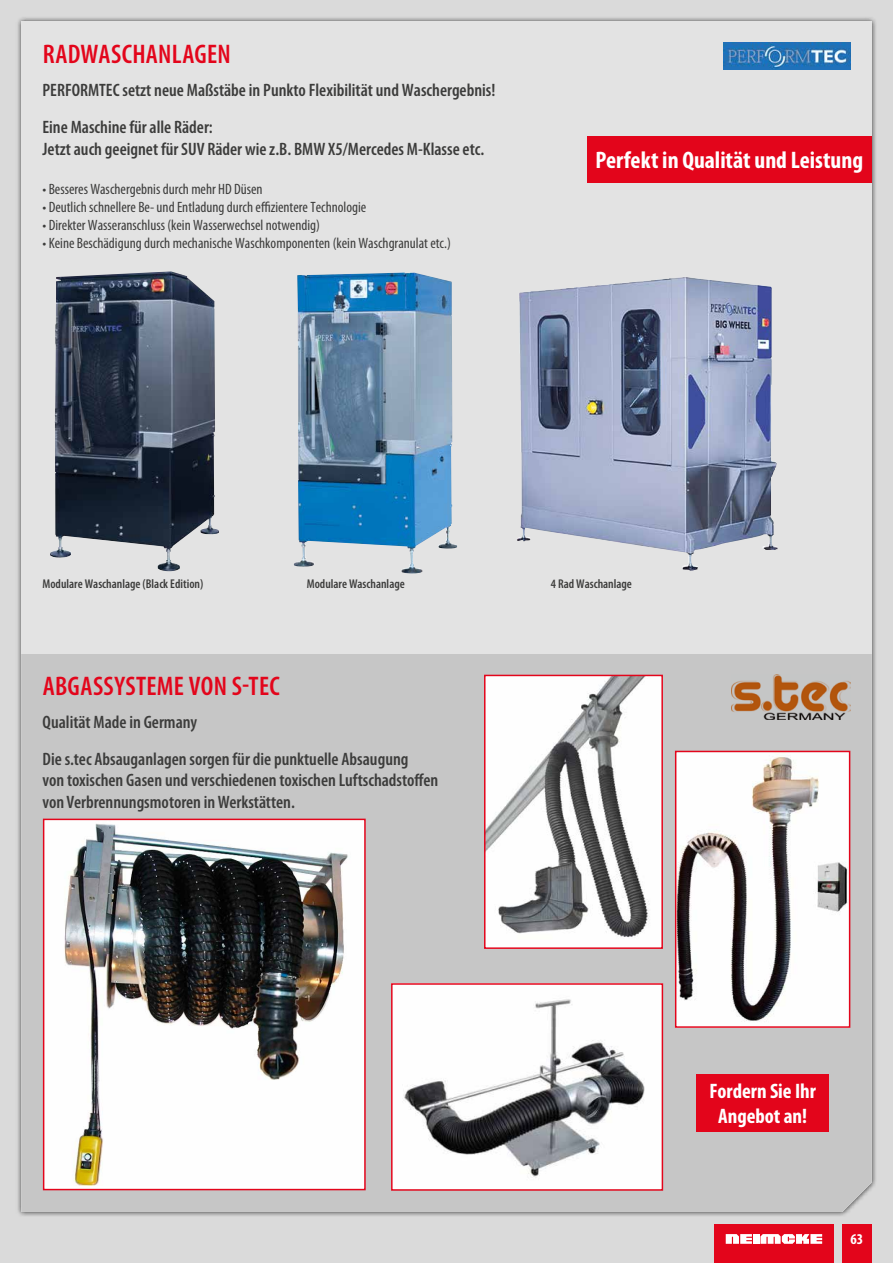
<style>
.page{position:relative;width:893px;height:1263px;background:#dadada}
.page>*{position:absolute;margin:0;border:0;box-sizing:border-box;transform-origin:0 0}
.t1{font:600 condensed 27px "Myriad Pro";letter-spacing:.01em;color:#e3051b}
.t2{font:700 condensed 24px "Myriad Pro";color:#fff}
.t3{font:700 condensed 21px/25.2px "Myriad Pro";color:#fff;text-align:center}
.t4{font:600 condensed 18px/36.6px "Myriad Pro";color:#3c3c3b}
.t5{font:condensed 15px "Myriad Pro";color:#3c3c3b}
.t6{font:700 condensed 15px "Myriad Pro";color:#fff}
.t7{font:600 condensed 12.75px "Myriad Pro";color:#3c3c3b}
</style>
<div class="page">
<div style="left:714px;top:1225px;width:119px;height:38px;background:#e3051b"></div>
<div style="left:842px;top:1225px;width:30px;height:38px;background:#e3051b"></div>
<div style="left:753px;top:1234px;width:6px;height:10px;background:#fff"></div>
<svg style="left:760px;top:1234px;width:62px;height:10px"></svg>
<svg style="left:726px;top:1234px;width:26px;height:10px"></svg>
<div style="left:21px;top:654px;width:851px;height:558px;background:#c6c6c6"></div>
<img style="left:731px;top:675px;width:119px;height:44px">
<img style="left:487px;top:678px;width:173px;height:268px">
<div style="left:484px;top:675px;width:179px;height:274px;border:2px solid #e3051b"></div>
<img style="left:46px;top:822px;width:317px;height:363px">
<div style="left:43px;top:819px;width:323px;height:371px;border:2px solid #e3051b"></div>
<img style="left:678px;top:754px;width:169px;height:271px">
<div style="left:675px;top:751px;width:175px;height:277px;border:2px solid #e3051b"></div>
<img style="left:394px;top:986px;width:266px;height:202px">
<div style="left:391px;top:983px;width:272px;height:208px;border:2px solid #e3051b"></div>
<div style="left:696px;top:1074px;width:133px;height:58px;background:#e3051b"></div>
<div style="left:21px;top:21px;width:851px;height:632px;background:#e3e3e3"></div>
<img style="left:724px;top:43px;width:126px;height:26px">
<div style="left:587px;top:136px;width:285px;height:46px;background:#e3051b"></div>
<img style="left:294px;top:273px;width:163px;height:300px">
<img style="left:517px;top:277px;width:260px;height:294px">
<img style="left:50px;top:271px;width:169px;height:300px">
<h1 class="t1" style="left:43px;top:37px;width:189px">RADWASCHANLAGEN</h1>
<p class="t4" style="left:43px;top:71px;width:454px">PERFORMTEC setzt neue Maßstäbe in Punkto Flexibilität und Waschergebnis!<br>Eine Maschine für alle Räder:</p>
<p class="t4" style="left:43px;top:130px;width:443px">Jetzt auch geeignet für SUV Räder wie z.B. BMW X5/Mercedes M-Klasse etc.</p>
<p class="t5" style="left:43px;top:180px;width:222px">• Besseres Waschergebnis durch mehr HD Düsen</p>
<p class="t5" style="left:43px;top:198px;width:325px">• Deutlich schnellere Be- und Entladung durch effizientere Technologie</p>
<p class="t5" style="left:43px;top:216px;width:279px">• Direkter Wasseranschluss (kein Wasserwechsel notwendig)</p>
<p class="t5" style="left:43px;top:234px;width:410px">• Keine Beschädigung durch mechanische Waschkomponenten (kein Waschgranulat etc.)</p>
<h2 class="t2" style="left:595px;top:145px;width:269px">Perfekt in Qualität und Leistung</h2>
<p class="t7" style="left:43px;top:576px;width:162px">Modulare Waschanlage (Black Edition)</p>
<p class="t7" style="left:307px;top:576px;width:100px">Modulare Waschanlage</p>
<p class="t7" style="left:551px;top:576px;width:83px">4 Rad Waschanlage</p>
<h1 class="t1" style="left:43px;top:669px;width:238px">ABGASSYSTEME VON S-TEC</h1>
<p class="t4" style="left:43px;top:703px;width:367px">Qualität Made in Germany<br>Die s.tec Absauganlagen sorgen für die punktuelle Absaugung</p>
<p class="t4" style="left:43px;top:769px;width:397px;line-height:21.6px">von toxischen Gasen und verschiedenen toxischen Luftschadstoffen von Verbrennungsmotoren in Werkstätten.</p>
<p class="t3" style="left:709px;top:1078px;width:108px">Fordern Sie Ihr<br>Angebot an!</p>
<p class="t6" style="left:850px;top:1229px;width:14px">63</p>
</div>
